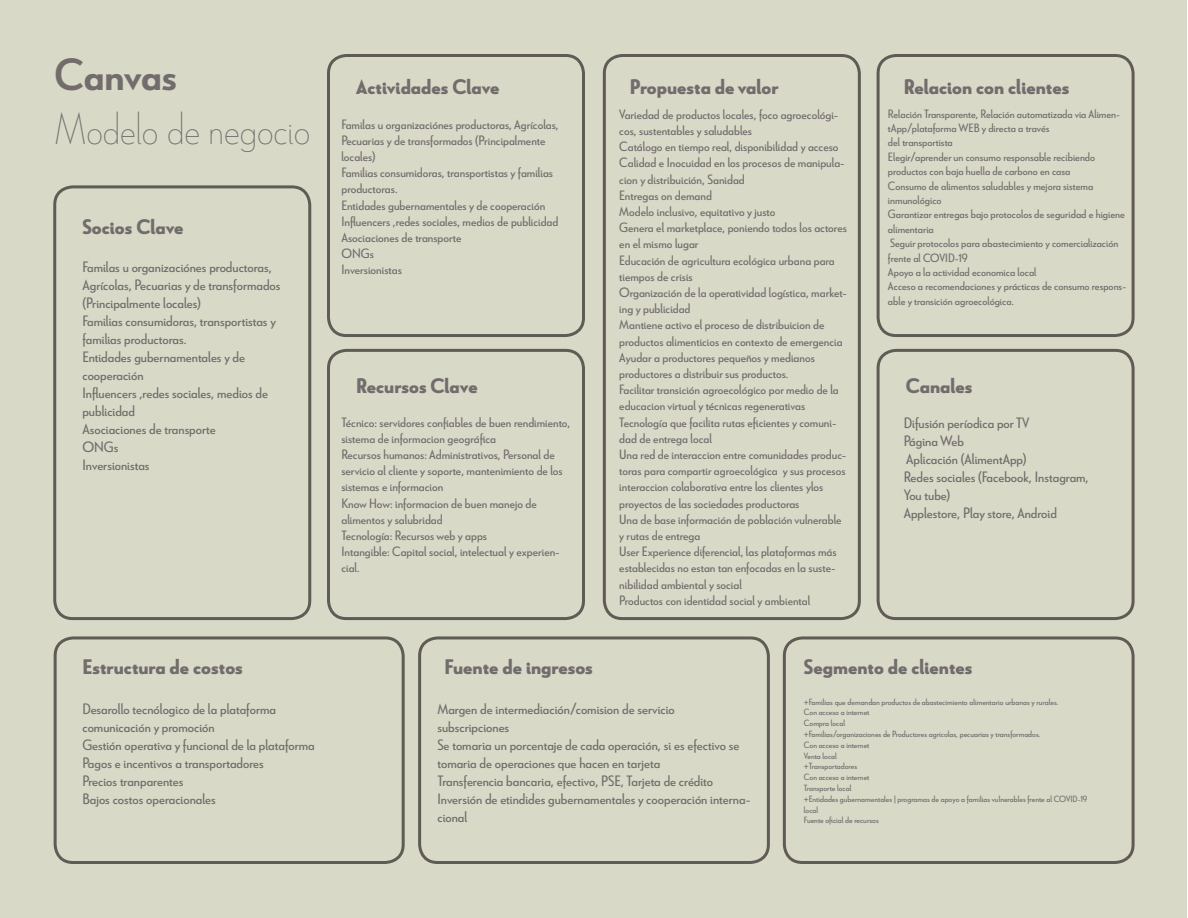
<style>
.page{position:relative;width:1188px;height:918px;background:#fff}
.page>*{position:absolute;margin:0;border:0;box-sizing:border-box;transform-origin:0 0}
.t1{font:45px "Le Havre Thi";color:#726c6c}
.t2{font:700 45px "Le Havre";color:#726c6c}
.t3{font:900 21px "Le Havre";color:#726c6c}
.t4{font:15px/18px "Le Havre";color:#726c6c}
.t5{font:13.5px/16.2px "Le Havre";color:#726c6c}
.t6{font:12px/14.4px "Le Havre";color:#726c6c}
.t7{font:9px "Le Havre";color:#726c6c}
</style>
<div class="page">
<div style="left:0;top:0;width:1186px;height:918px;background:#d8d9c7"></div>
<div style="left:53px;top:185px;width:258px;height:435px;border:3px solid #726c6c;border-radius:18px"></div>
<div style="left:603px;top:54px;width:258px;height:566px;border:3px solid #726c6c;border-radius:18px"></div>
<div style="left:327px;top:54px;width:258px;height:283px;border:3px solid #726c6c;border-radius:18px"></div>
<div style="left:877px;top:54px;width:258px;height:283px;border:3px solid #726c6c;border-radius:18px"></div>
<div style="left:327px;top:349px;width:258px;height:271px;border:3px solid #726c6c;border-radius:18px"></div>
<div style="left:877px;top:349px;width:258px;height:271px;border:3px solid #726c6c;border-radius:18px"></div>
<div style="left:54px;top:636px;width:351px;height:228px;border:3px solid #726c6c;border-radius:18px"></div>
<div style="left:418px;top:636px;width:352px;height:228px;border:3px solid #726c6c;border-radius:18px"></div>
<div style="left:783px;top:636px;width:352px;height:228px;border:3px solid #726c6c;border-radius:18px"></div>
<p class="t2" style="left:55px;top:47px;width:124px">Canvas</p>
<p class="t1" style="left:55px;top:104px;width:257px">Modelo de negocio</p>
<p class="t3" style="left:82px;top:213px;width:103px">Socios Clave</p>
<p class="t4" style="left:82px;top:258px;width:200px">Familas u organizaciónes productoras,<br>Agrícolas, Pecuarias y de transformados (Principalmente locales)</p>
<p class="t4" style="left:82px;top:312px;width:195px">Familias consumidoras, transportistas y familias productoras.</p>
<p class="t4" style="left:82px;top:348px;width:164px">Entidades gubernamentales y de cooperación</p>
<p class="t4" style="left:82px;top:384px;width:187px">Influencers ,redes sociales, medios de publicidad</p>
<p class="t4" style="left:82px;top:420px;width:135px">Asociaciones de transporte</p>
<p class="t4" style="left:82px;top:438px;width:38px">ONGs</p>
<p class="t4" style="left:82px;top:456px;width:69px">Inversionistas</p>
<p class="t3" style="left:356px;top:74px;width:145px">Actividades Clave</p>
<p class="t3" style="left:630px;top:74px;width:150px">Propuesta de valor</p>
<p class="t3" style="left:904px;top:74px;width:167px">Relacion con clientes</p>
<p class="t6" style="left:888px;top:106px;width:234px">Relación Transparente, Relación automatizada via Alimen&shy;tApp/plataforma WEB y directa a través</p>
<p class="t6" style="left:888px;top:135px;width:66px">del transportista</p>
<p class="t6" style="left:888px;top:149px;width:209px">Elegir/aprender un consumo responsable recibiendo productos con baja huella de carbono en casa</p>
<p class="t6" style="left:888px;top:178px;width:207px">Consumo de alimentos saludables y mejora sistema inmunológico</p>
<p class="t6" style="left:888px;top:207px;width:238px">Garantizar entregas bajo protocolos de seguridad e higiene alimentaria</p>
<p class="t6" style="left:888px;top:236px;width:232px">Seguir protocolos para abastecimiento y comercialización frente al COVID-19</p>
<p class="t6" style="left:888px;top:264px;width:150px">Apoyo a la actividad economica local</p>
<p class="t6" style="left:888px;top:279px;width:240px">Acceso a recomendaciones y prácticas de consumo respons&shy;able y transición agroecológica.</p>
<p class="t5" style="left:619px;top:106px;width:221px">Variedad de productos locales, foco agroecológi&shy;cos, sustentables y saludables</p>
<p class="t5" style="left:619px;top:138px;width:221px">Catálogo en tiempo real, disponibilidad y acceso</p>
<p class="t5" style="left:619px;top:154px;width:227px">Calidad e Inocuidad en los procesos de manipula&shy;cion y distribuición, Sanidad</p>
<p class="t5" style="left:619px;top:187px;width:94px">Entregas on demand</p>
<p class="t5" style="left:619px;top:203px;width:158px">Modelo inclusivo, equitativo y justo</p>
<p class="t5" style="left:619px;top:219px;width:229px">Genera el marketplace, poniendo todos los actores en el mismo lugar</p>
<p class="t5" style="left:619px;top:252px;width:217px">Educación de agricultura ecológica urbana para tiempos de crisis</p>
<p class="t5" style="left:619px;top:284px;width:229px">Organización de la operatividad logística, market&shy;ing y publicidad</p>
<p class="t5" style="left:619px;top:316px;width:225px">Mantiene activo el proceso de distribuicion de productos alimenticios en contexto de emergencia</p>
<p class="t5" style="left:619px;top:349px;width:197px">Ayudar a productores pequeños y medianos productores a distribuir sus productos.</p>
<p class="t5" style="left:619px;top:381px;width:221px">Facilitar transición agroecológico por medio de la educacion virtual y técnicas regenerativas</p>
<p class="t5" style="left:619px;top:414px;width:219px">Tecnología que facilita rutas eficientes y comuni&shy;dad de entrega local</p>
<p class="t5" style="left:619px;top:446px;width:228px">Una red de interaccion entre comunidades produc&shy;toras para compartir agroecológica y sus procesos</p>
<p class="t5" style="left:619px;top:478px;width:206px">interaccion colaborativa entre los clientes ylos proyectos de las sociedades productoras</p>
<p class="t5" style="left:619px;top:511px;width:224px">Una de base información de población vulnerable y rutas de entrega</p>
<p class="t5" style="left:619px;top:543px;width:219px;text-align:justify">User Experience diferencial, las plataformas más establecidas no estan tan enfocadas en la suste&shy;nibilidad ambiental y social</p>
<p class="t5" style="left:619px;top:592px;width:192px">Productos con identidad social y ambiental</p>
<p class="t5" style="left:341px;top:116px;width:219px">Familas u organizaciónes productoras, Agrícolas,<br>Pecuarias y de transformados (Principalmente locales)</p>
<p class="t5" style="left:341px;top:164px;width:213px">Familias consumidoras, transportistas y familias productoras.</p>
<p class="t5" style="left:341px;top:197px;width:205px">Entidades gubernamentales y de cooperación</p>
<p class="t5" style="left:341px;top:213px;width:218px">Influencers ,redes sociales, medios de publicidad</p>
<p class="t5" style="left:341px;top:229px;width:122px">Asociaciones de transporte</p>
<p class="t5" style="left:341px;top:245px;width:34px">ONGs</p>
<p class="t5" style="left:341px;top:261px;width:62px">Inversionistas</p>
<p class="t3" style="left:356px;top:372px;width:123px">Recursos Clave</p>
<p class="t3" style="left:906px;top:372px;width:68px">Canales</p>
<p class="t5" style="left:341px;top:414px;width:230px">Técnico: servidores confiables de buen rendimiento, sistema de informacion geográfica</p>
<p class="t5" style="left:341px;top:446px;width:223px">Recursos humanos: Administrativos, Personal de servicio al cliente y soporte, mantenimiento de los sistemas e informacion</p>
<p class="t5" style="left:341px;top:495px;width:197px">Know How: informacion de buen manejo de alimentos y salubridad</p>
<p class="t5" style="left:341px;top:527px;width:147px">Tecnología: Recursos web y apps</p>
<p class="t5" style="left:341px;top:543px;width:220px">Intangible: Capital social, intelectual y experien&shy;cial.</p>
<p class="t4" style="left:904px;top:413px;width:127px">Difusión períodica por TV</p>
<p class="t4" style="left:904px;top:431px;width:62px">Página Web</p>
<p class="t4" style="left:906px;top:449px;width:122px">Aplicación (AlimentApp)</p>
<p class="t4" style="left:904px;top:467px;width:186px">Redes sociales (Facebook, Instagram,<br>You tube)</p>
<p class="t4" style="left:904px;top:503px;width:155px">Applestore, Play store, Android</p>
<p class="t3" style="left:82px;top:653px;width:162px">Estructura de costos</p>
<p class="t3" style="left:445px;top:653px;width:150px">Fuente de ingresos</p>
<p class="t3" style="left:804px;top:653px;width:170px">Segmento de clientes</p>
<p class="t4" style="left:82px;top:699px;width:195px">Desarollo tecnólogico de la plataforma</p>
<p class="t4" style="left:82px;top:717px;width:134px">comunicación y promoción</p>
<p class="t4" style="left:82px;top:735px;width:234px">Gestión operativa y funcional de la plataforma</p>
<p class="t4" style="left:82px;top:753px;width:183px">Pagos e incentivos a transportadores</p>
<p class="t4" style="left:82px;top:771px;width:102px">Precios tranparentes</p>
<p class="t4" style="left:82px;top:789px;width:135px">Bajos costos operacionales</p>
<p class="t4" style="left:437px;top:699px;width:239px">Margen de intermediación/comision de servicio</p>
<p class="t4" style="left:437px;top:717px;width:73px">subscripciones</p>
<p class="t4" style="left:437px;top:735px;width:303px">Se tomaria un porcentaje de cada operación, si es efectivo se tomaria de operaciones que hacen en tarjeta</p>
<p class="t4" style="left:437px;top:771px;width:277px">Transferencia bancaria, efectivo, PSE, Tarjeta de crédito</p>
<p class="t4" style="left:437px;top:789px;width:315px">Inversión de etindides gubernamentales y cooperación interna&shy;cional</p>
<p class="t7" style="left:804px;top:696px;width:256px">+Familias que demandan productos de abastecimiento alimentario urbanas y rurales.</p>
<p class="t7" style="left:804px;top:707px;width:67px">Con acceso a internet</p>
<p class="t7" style="left:804px;top:718px;width:43px">Compra local</p>
<p class="t7" style="left:804px;top:729px;width:238px">+Familias/organizaciones de Productores agricolas, pecuarias y transformados.</p>
<p class="t7" style="left:804px;top:740px;width:67px">Con acceso a internet</p>
<p class="t7" style="left:804px;top:750px;width:34px">Venta local</p>
<p class="t7" style="left:804px;top:761px;width:55px">+Transportadores</p>
<p class="t7" style="left:804px;top:772px;width:67px">Con acceso a internet</p>
<p class="t7" style="left:804px;top:783px;width:49px">Transporte local</p>
<p class="t7" style="left:804px;top:794px;width:285px">+Entidades gubernamentales | programas de apoyo a familias vulnerables frente al COVID-19</p>
<p class="t7" style="left:804px;top:804px;width:16px">local</p>
<p class="t7" style="left:804px;top:815px;width:76px">Fuente oficial de recursos</p>
</div>
